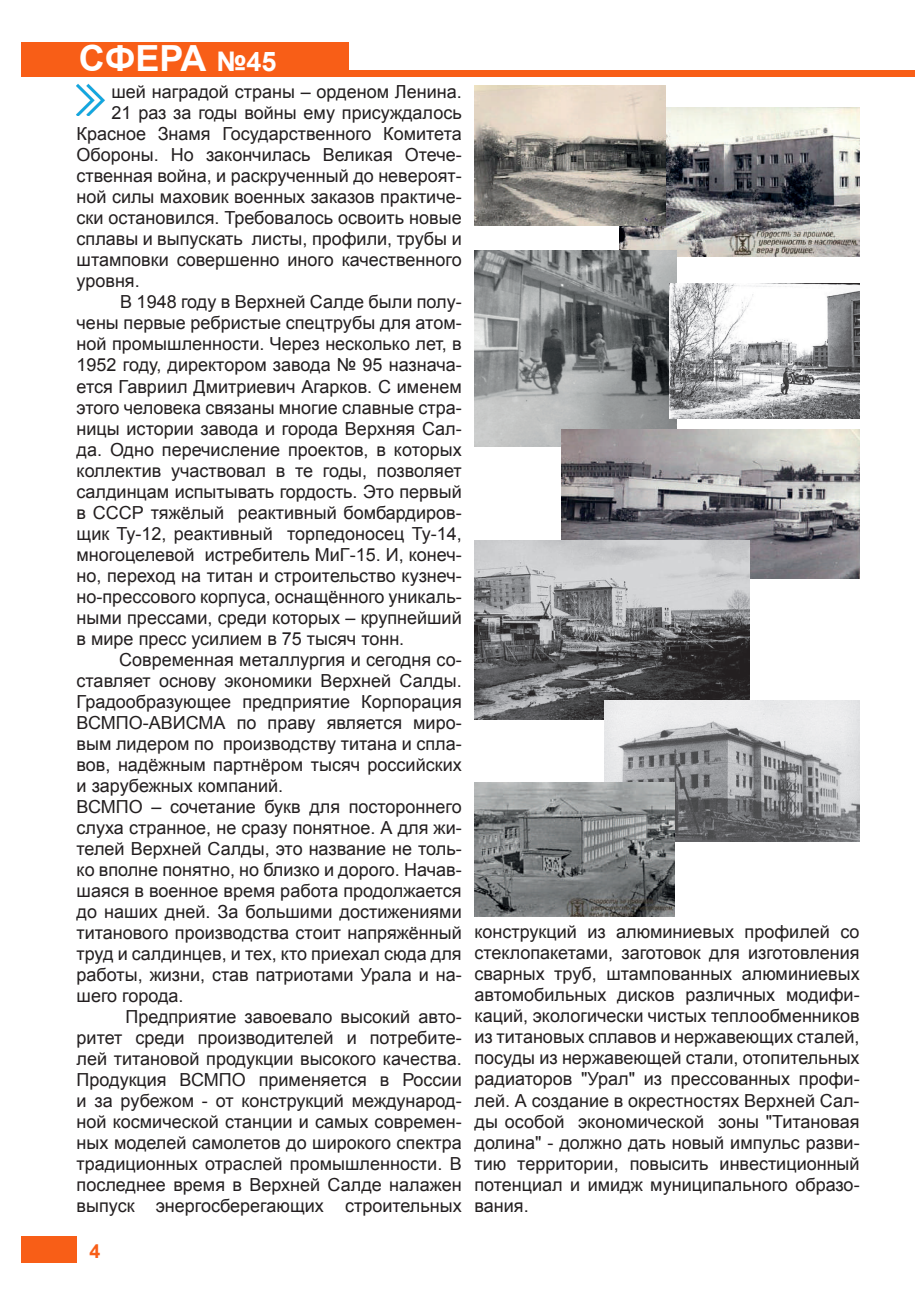
<style>
.page{position:relative;width:915px;height:1306px;background:#fff}
.page>*{position:absolute;margin:0;border:0;box-sizing:border-box;transform-origin:0 0}
.t1{font:700 36px "Arial";color:#fff}
.t2{font:700 19.5px "Arial";color:#f85e17}
.t3{font:18px/21px "Arial";color:#231f20;text-align:justify}
.s1{font-size:27px}
</style>
<div class="page">
<div style="left:21px;top:1236px;width:56px;height:27px;background:#f85e17"></div>
<div style="left:21px;top:70px;width:893px;height:6px;background:#f85e17"></div>
<div style="left:21px;top:42px;width:327px;height:28px;background:#f85e17"></div>
<img style="left:619px;top:107px;width:240px;height:149px">
<img style="left:474px;top:85px;width:191px;height:140px">
<img style="left:474px;top:251px;width:202px;height:195px">
<img style="left:668px;top:283px;width:191px;height:135px">
<img style="left:561px;top:429px;width:298px;height:149px">
<img style="left:474px;top:540px;width:274px;height:179px">
<img style="left:604px;top:700px;width:255px;height:141px">
<img style="left:474px;top:782px;width:200px;height:134px">
<img style="left:77px;top:83px;width:28px;height:33px">
<h1 class="t1" style="left:79px;top:35px;width:199px">СФЕРА <span class="s1">№45</span></h1>
<p class="t3" style="left:111px;top:82px;width:351px">шей наградой страны – орденом Ленина.</p>
<p class="t3" style="left:111px;top:103px;width:351px">21 раз за годы войны ему присуждалось</p>
<p class="t3" style="left:77px;top:124px;width:386px">Красное Знамя Государственного Комитета</p>
<p class="t3" style="left:77px;top:145px;width:386px">Обороны. Но закончилась Великая Отече-</p>
<p class="t3" style="left:77px;top:166px;width:386px">ственная война, и раскрученный до невероят-</p>
<p class="t3" style="left:77px;top:187px;width:386px">ной силы маховик военных заказов практиче-</p>
<p class="t3" style="left:77px;top:208px;width:386px">ски остановился. Требовалось освоить новые</p>
<p class="t3" style="left:77px;top:229px;width:386px">сплавы и выпускать листы, профили, трубы и</p>
<p class="t3" style="left:77px;top:250px;width:386px">штамповки совершенно иного качественного</p>
<p class="t3" style="left:77px;top:271px;width:65px">уровня.</p>
<p class="t3" style="left:120px;top:292px;width:343px">В 1948 году в Верхней Салде были полу-</p>
<p class="t3" style="left:77px;top:313px;width:386px">чены первые ребристые спецтрубы для атом-</p>
<p class="t3" style="left:77px;top:334px;width:386px">ной промышленности. Через несколько лет, в</p>
<p class="t3" style="left:77px;top:355px;width:386px">1952 году, директором завода № 95 назнача-</p>
<p class="t3" style="left:77px;top:376px;width:386px">ется Гавриил Дмитриевич Агарков. С именем</p>
<p class="t3" style="left:77px;top:397px;width:386px">этого человека связаны многие славные стра-</p>
<p class="t3" style="left:77px;top:418px;width:386px">ницы истории завода и города Верхняя Сал-</p>
<p class="t3" style="left:77px;top:439px;width:386px">да. Одно перечисление проектов, в которых</p>
<p class="t3" style="left:77px;top:460px;width:386px">коллектив участвовал в те годы, позволяет</p>
<p class="t3" style="left:77px;top:481px;width:386px">салдинцам испытывать гордость. Это первый</p>
<p class="t3" style="left:77px;top:502px;width:386px">в СССР тяжёлый реактивный бомбардиров-</p>
<p class="t3" style="left:77px;top:523px;width:386px">щик Ту-12, реактивный торпедоносец Ту-14,</p>
<p class="t3" style="left:77px;top:544px;width:386px">многоцелевой истребитель МиГ-15. И, конеч-</p>
<p class="t3" style="left:77px;top:565px;width:386px">но, переход на титан и строительство кузнеч-</p>
<p class="t3" style="left:77px;top:586px;width:386px">но-прессового корпуса, оснащённого уникаль-</p>
<p class="t3" style="left:77px;top:607px;width:386px">ными прессами, среди которых – крупнейший</p>
<p class="t3" style="left:77px;top:628px;width:329px">в мире пресс усилием в 75 тысяч тонн.</p>
<p class="t3" style="left:119px;top:649px;width:344px">Современная металлургия и сегодня со-</p>
<p class="t3" style="left:77px;top:670px;width:386px">ставляет основу экономики Верхней Салды.</p>
<p class="t3" style="left:77px;top:691px;width:386px">Градообразующее предприятие Корпорация</p>
<p class="t3" style="left:77px;top:712px;width:386px">ВСМПО-АВИСМА по праву является миро-</p>
<p class="t3" style="left:77px;top:733px;width:386px">вым лидером по производству титана и спла-</p>
<p class="t3" style="left:77px;top:754px;width:386px">вов, надёжным партнёром тысяч российских</p>
<p class="t3" style="left:77px;top:775px;width:208px">и зарубежных компаний.</p>
<p class="t3" style="left:77px;top:796px;width:386px">ВСМПО – сочетание букв для постороннего</p>
<p class="t3" style="left:77px;top:817px;width:386px">слуха странное, не сразу понятное. А для жи-</p>
<p class="t3" style="left:77px;top:838px;width:386px">телей Верхней Салды, это название не толь-</p>
<p class="t3" style="left:77px;top:859px;width:386px">ко вполне понятно, но близко и дорого. Начав-</p>
<p class="t3" style="left:77px;top:880px;width:386px">шаяся в военное время работа продолжается</p>
<p class="t3" style="left:77px;top:901px;width:386px">до наших дней. За большими достижениями</p>
<p class="t3" style="left:77px;top:922px;width:386px">титанового производства стоит напряжённый</p>
<p class="t3" style="left:77px;top:943px;width:386px">труд и салдинцев, и тех, кто приехал сюда для</p>
<p class="t3" style="left:77px;top:964px;width:386px">работы, жизни, став патриотами Урала и на-</p>
<p class="t3" style="left:77px;top:985px;width:108px">шего города.</p>
<p class="t3" style="left:125px;top:1006px;width:337px">Предприятие завоевало высокий авто-</p>
<p class="t3" style="left:77px;top:1027px;width:386px">ритет среди производителей и потребите-</p>
<p class="t3" style="left:77px;top:1048px;width:386px">лей титановой продукции высокого качества.</p>
<p class="t3" style="left:77px;top:1069px;width:386px">Продукция ВСМПО применяется в России</p>
<p class="t3" style="left:77px;top:1090px;width:386px">и за рубежом - от конструкций международ-</p>
<p class="t3" style="left:77px;top:1111px;width:386px">ной космической станции и самых современ-</p>
<p class="t3" style="left:77px;top:1132px;width:386px">ных моделей самолетов до широкого спектра</p>
<p class="t3" style="left:77px;top:1153px;width:386px">традиционных отраслей промышленности. В</p>
<p class="t3" style="left:77px;top:1174px;width:386px">последнее время в Верхней Салде налажен</p>
<p class="t3" style="left:77px;top:1195px;width:386px">выпуск энергосберегающих строительных</p>
<p class="t2" style="left:89px;top:1237px;width:12px">4</p>
<p class="t3" style="left:474px;top:921px;width:386px">конструкций из алюминиевых профилей со стеклопакетами, заготовок для изготовления сварных труб, штампованных алюминиевых автомобильных дисков различных модифи&shy;каций, экологически чистых теплообменников из титановых сплавов и нержавеющих сталей, посуды из нержавеющей стали, отопительных радиаторов "Урал" из прессованных профи&shy;лей. А создание в окрестностях Верхней Сал&shy;ды особой экономической зоны "Титановая долина" - должно дать новый импульс разви&shy;тию территории, повысить инвестиционный потенциал и имидж муниципального образо&shy;вания.</p>
</div>
